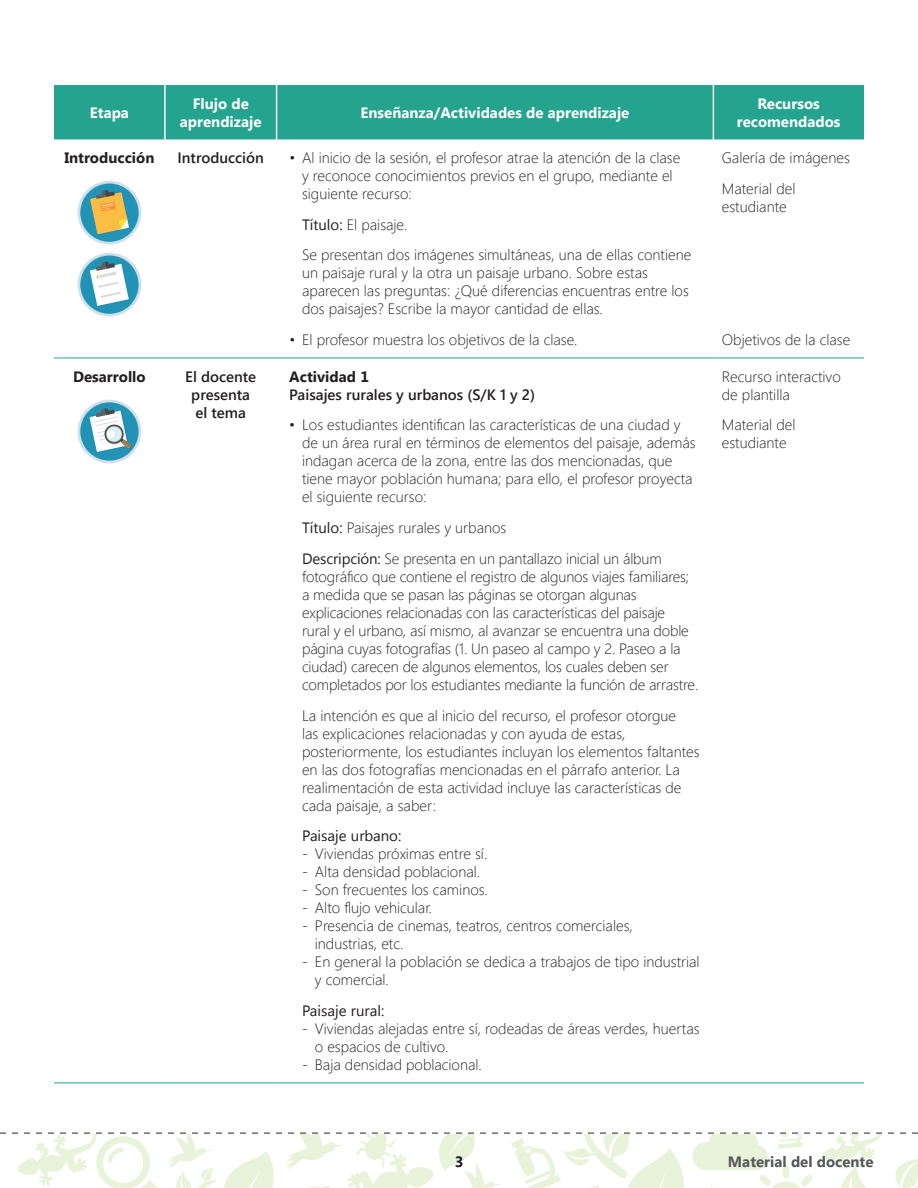
<style>
.page{position:relative;width:918px;height:1188px;background:#fff}
.page>*{position:absolute;margin:0;border:0;box-sizing:border-box;transform-origin:0 0}
.t1{font:300 15px/18px "Segoe UI";color:#231f20}
.t2{font:700 15px/18px "Segoe UI";color:#fff;text-align:center}
.t3{font:600 15px/18px "Segoe UI";color:#231f20;text-align:center}
.t4{font:700 15px "Segoe UI";color:#231f20}
.t5{font:15px "Segoe UI";color:#231f20}
.t6{font:700 15px "Segoe UI";color:#57585a}
.s1{font-weight:400}
</style>
<div class="page">
<svg style="left:0;top:1132px;width:918px;height:56px"></svg>
<div style="left:54px;top:85px;width:810px;height:54px;background:#24a38f"></div>
<hr style="left:54px;top:358px;width:111px;height:1px;background:#24a38f">
<hr style="left:165px;top:358px;width:112px;height:1px;background:#24a38f">
<hr style="left:54px;top:1083px;width:111px;height:1px;background:#24a38f">
<hr style="left:165px;top:1083px;width:112px;height:1px;background:#24a38f">
<hr style="left:277px;top:358px;width:436px;height:1px;background:#24a38f">
<hr style="left:713px;top:358px;width:151px;height:1px;background:#24a38f">
<hr style="left:277px;top:1083px;width:436px;height:1px;background:#24a38f">
<hr style="left:713px;top:1083px;width:151px;height:1px;background:#24a38f">
<hr style="left:164px;top:85px;width:2px;height:54px;background:#fff">
<hr style="left:276px;top:85px;width:1px;height:54px;background:#fff">
<hr style="left:713px;top:85px;width:1px;height:54px;background:#fff">
<svg style="left:78px;top:181px;width:63px;height:64px"></svg>
<div style="left:80px;top:184px;width:59px;height:58px;background:#2293b4;border-radius:50%"></div>
<svg style="left:90px;top:190px;width:40px;height:45px"></svg>
<svg style="left:78px;top:253px;width:63px;height:64px"></svg>
<div style="left:80px;top:256px;width:59px;height:58px;background:#2293b4;border-radius:50%"></div>
<svg style="left:90px;top:261px;width:40px;height:46px"></svg>
<div style="left:78px;top:400px;width:63px;height:63px;background:#cfe0ea;border-radius:50%"></div>
<div style="left:80px;top:402px;width:59px;height:59px;background:#2293b4;border-radius:50%"></div>
<svg style="left:90px;top:408px;width:42px;height:45px"></svg>
<p class="t2" style="left:90px;top:103px;width:41px">Etapa</p>
<p class="t2" style="left:180px;top:94px;width:83px">Flujo de aprendizaje</p>
<p class="t2" style="left:361px;top:103px;width:270px">Enseñanza/Actividades de aprendizaje</p>
<p class="t2" style="left:737px;top:94px;width:105px">Recursos recomendados</p>
<p class="t4" style="left:64px;top:147px;width:92px">Introducción</p>
<p class="t3" style="left:178px;top:148px;width:88px">Introducción</p>
<p class="t1" style="left:302px;top:148px;width:380px;text-indent:-13px">• Al inicio de la sesión, el profesor atrae la atención de la clase y reconoce conocimientos previos en el grupo, mediante el siguiente recurso:</p>
<p class="t1" style="left:302px;top:208px;width:391px;line-height:30.8px"><span class="s1">Título:</span> El paisaje.<br>Se presentan dos imágenes simultáneas, una de ellas contiene</p>
<p class="t1" style="left:302px;top:263px;width:388px">un paisaje rural y la otra un paisaje urbano. Sobre estas aparecen las preguntas: ¿Qué diferencias encuentras entre los dos paisajes? Escribe la mayor cantidad de ellas.</p>
<p class="t1" style="left:289px;top:330px;width:290px">• El profesor muestra los objetivos de la clase.</p>
<p class="t1" style="left:722px;top:141px;width:129px;line-height:30.8px">Galería de imágenes<br>Material del</p>
<p class="t1" style="left:722px;top:197px;width:66px">estudiante</p>
<p class="t1" style="left:722px;top:330px;width:130px">Objetivos de la clase</p>
<p class="t4" style="left:73px;top:366px;width:74px">Desarrollo</p>
<p class="t3" style="left:185px;top:367px;width:72px">El docente presenta el tema</p>
<p class="t4" style="left:289px;top:366px;width:81px">Actividad 1</p>
<p class="t3" style="left:289px;top:385px;width:247px">Paisajes rurales y urbanos (S/K 1 y 2)</p>
<p class="t1" style="left:302px;top:415px;width:395px;text-indent:-13px">• Los estudiantes identifican las características de una ciudad y de un área rural en términos de elementos del paisaje, además indagan acerca de la zona, entre las dos mencionadas, que tiene mayor población humana; para ello, el profesor proyecta el siguiente recurso:</p>
<p class="t1" style="left:302px;top:512px;width:361px;line-height:30.8px"><span class="s1">Título:</span> Paisajes rurales y urbanos<br><span class="s1">Descripción:</span> Se presenta en un pantallazo inicial un álbum</p>
<p class="t1" style="left:302px;top:567px;width:398px">fotográfico que contiene el registro de algunos viajes familiares; a medida que se pasan las páginas se otorgan algunas explicaciones relacionadas con las características del paisaje<br>rural y el urbano, así mismo, al avanzar se encuentra una doble página cuyas fotografías (1. Un paseo al campo y 2. Paseo a la ciudad) carecen de algunos elementos, los cuales deben ser completados por los estudiantes mediante la función de arrastre.</p>
<p class="t1" style="left:302px;top:706px;width:399px">La intención es que al inicio del recurso, el profesor otorgue<br>las explicaciones relacionadas y con ayuda de estas, posteriormente, los estudiantes incluyan los elementos faltantes en las dos fotografías mencionadas en el párrafo anterior. La realimentación de esta actividad incluye las características de cada paisaje, a saber:</p>
<p class="t5" style="left:302px;top:826px;width:101px">Paisaje urbano:</p>
<p class="t1" style="left:302px;top:844px;width:187px">- Viviendas próximas entre sí.</p>
<p class="t1" style="left:302px;top:862px;width:180px">- Alta densidad poblacional.</p>
<p class="t1" style="left:302px;top:880px;width:187px">- Son frecuentes los caminos.</p>
<p class="t1" style="left:302px;top:898px;width:131px">- Alto flujo vehicular.</p>
<p class="t1" style="left:315px;top:916px;width:319px;text-indent:-13px">- Presencia de cinemas, teatros, centros comerciales, industrias, etc.</p>
<p class="t1" style="left:315px;top:952px;width:386px;text-indent:-13px">- En general la población se dedica a trabajos de tipo industrial y comercial.</p>
<p class="t5" style="left:302px;top:1000px;width:84px">Paisaje rural:</p>
<p class="t1" style="left:315px;top:1019px;width:386px;text-indent:-13px">- Viviendas alejadas entre sí, rodeadas de áreas verdes, huertas o espacios de cultivo.</p>
<p class="t1" style="left:302px;top:1055px;width:181px">- Baja densidad poblacional.</p>
<p class="t1" style="left:722px;top:367px;width:120px">Recurso interactivo de plantilla</p>
<p class="t1" style="left:722px;top:415px;width:75px">Material del estudiante</p>
<p class="t4" style="left:455px;top:1151px;width:10px">3</p>
<p class="t6" style="left:728px;top:1151px;width:147px">Material del docente</p>
</div>
